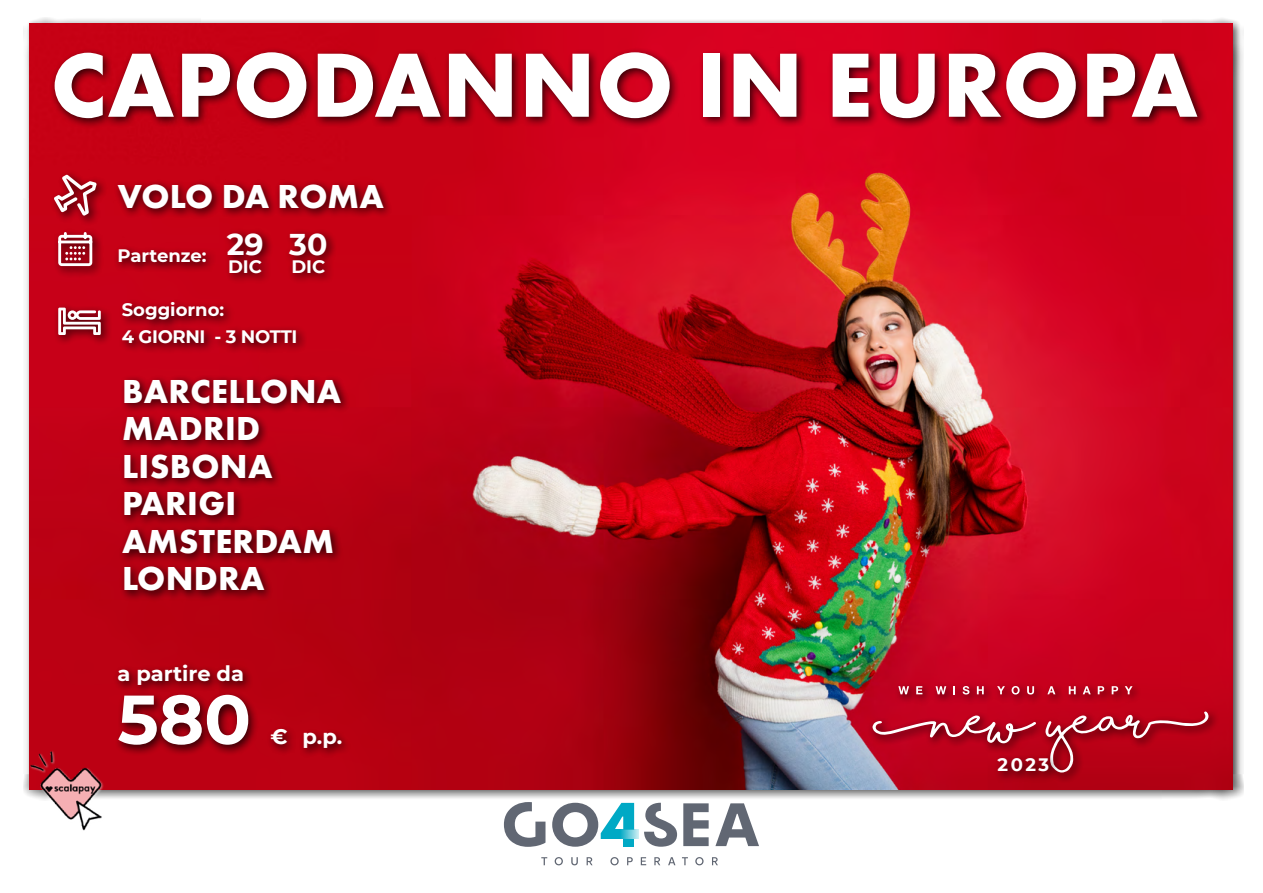
<style>
.page{position:relative;width:1263px;height:893px;background:#fff}
.page>*{position:absolute;margin:0;border:0;box-sizing:border-box;transform-origin:0 0}
.t1{font:700 94.5px "Futura PT";letter-spacing:.01em;color:#fff}
.t2{font:700 69px "Montserrat";color:#fff}
.t3{font:700 34.5px/37.5px "Futura PT";letter-spacing:.01em;color:#fff}
.t4{font:700 30px "Montserrat";color:#fff}
.t5{font:700 21px "Montserrat";color:#fff}
.t6{font:700 18px "Montserrat";color:#fff}
.t7{font:700 18px "Montserrat";letter-spacing:-.02em;color:#fff}
</style>
<div class="page">
<div style="left:23px;top:17px;width:1221px;height:783px;background:#000;opacity:.75"></div>
<img style="left:29px;top:23px;width:1203px;height:766px">
<svg style="left:715px;top:803px;width:44px;height:43px"></svg>
<svg style="left:644px;top:803px;width:33px;height:44px"></svg>
<svg style="left:683px;top:803px;width:26px;height:43px"></svg>
<svg style="left:504px;top:802px;width:41px;height:45px"></svg>
<svg style="left:552px;top:803px;width:82px;height:44px"></svg>
<svg style="left:615px;top:830px;width:24px;height:9px"></svg>
<svg style="left:541px;top:857px;width:6px;height:8px"></svg>
<svg style="left:555px;top:857px;width:8px;height:8px"></svg>
<svg style="left:571px;top:857px;width:7px;height:8px"></svg>
<svg style="left:587px;top:857px;width:5px;height:8px"></svg>
<svg style="left:610px;top:857px;width:9px;height:8px"></svg>
<svg style="left:627px;top:857px;width:6px;height:8px"></svg>
<svg style="left:641px;top:857px;width:5px;height:8px"></svg>
<svg style="left:654px;top:857px;width:6px;height:8px"></svg>
<svg style="left:668px;top:857px;width:7px;height:8px"></svg>
<svg style="left:682px;top:857px;width:6px;height:8px"></svg>
<svg style="left:695px;top:857px;width:8px;height:8px"></svg>
<svg style="left:712px;top:857px;width:6px;height:8px"></svg>
<div style="left:867px;top:681px;width:352px;height:103px;background:#000;opacity:.75"></div>
<svg style="left:898px;top:686px;width:11px;height:8px"></svg>
<svg style="left:916px;top:686px;width:6px;height:8px"></svg>
<svg style="left:935px;top:686px;width:11px;height:8px"></svg>
<svg style="left:953px;top:686px;width:2px;height:8px"></svg>
<svg style="left:962px;top:686px;width:7px;height:8px"></svg>
<svg style="left:977px;top:686px;width:7px;height:8px"></svg>
<svg style="left:997px;top:686px;width:8px;height:8px"></svg>
<svg style="left:1011px;top:686px;width:8px;height:8px"></svg>
<svg style="left:1027px;top:686px;width:7px;height:8px"></svg>
<svg style="left:1047px;top:686px;width:8px;height:8px"></svg>
<svg style="left:1069px;top:686px;width:7px;height:8px"></svg>
<svg style="left:1083px;top:686px;width:8px;height:8px"></svg>
<svg style="left:1098px;top:686px;width:6px;height:8px"></svg>
<svg style="left:1112px;top:686px;width:6px;height:8px"></svg>
<svg style="left:1125px;top:686px;width:7px;height:8px"></svg>
<svg style="left:872px;top:711px;width:336px;height:61px;background:#b9182d"></svg>
<div style="left:49px;top:47px;width:1159px;height:83px;background:#000;opacity:.75"></div>
<div style="left:113px;top:179px;width:281px;height:94px;background:#000;opacity:.75"></div>
<div style="left:117px;top:325px;width:190px;height:29px;background:#000;opacity:.75"></div>
<div style="left:49px;top:170px;width:59px;height:57px;background:#000;opacity:.75"></div>
<svg style="left:54px;top:175px;width:43px;height:41px"></svg>
<div style="left:53px;top:227px;width:51px;height:50px;background:#000;opacity:.75"></div>
<svg style="left:58px;top:232px;width:34px;height:34px"></svg>
<div style="left:53px;top:303px;width:60px;height:43px;background:#000;opacity:.75"></div>
<svg style="left:58px;top:308px;width:43px;height:27px"></svg>
<div style="left:117px;top:298px;width:117px;height:33px;background:#000;opacity:.75"></div>
<div style="left:113px;top:660px;width:240px;height:99px;background:#000;opacity:.75"></div>
<div style="left:222px;top:228px;width:51px;height:56px;background:#000;opacity:.75"></div>
<div style="left:285px;top:228px;width:53px;height:56px;background:#000;opacity:.75"></div>
<img style="left:23px;top:740px;width:102px;height:91px">
<div style="left:118px;top:374px;width:234px;height:229px;background:#000;opacity:.75"></div>
<div style="left:993px;top:753px;width:66px;height:29px;background:#000;opacity:.75"></div>
<h1 class="t1" style="left:51px;top:24px;width:1149px">CAPODANNO IN EUROPA</h1>
<p class="t3" style="left:118px;top:177px;width:268px">VOLO DA ROMA</p>
<p class="t6" style="left:118px;top:242px;width:91px">Partenze:</p>
<p class="t4" style="left:227px;top:222px;width:38px">29</p>
<p class="t6" style="left:228px;top:253px;width:35px">DIC</p>
<p class="t6" style="left:122px;top:297px;width:104px">Soggiorno:</p>
<p class="t4" style="left:289px;top:222px;width:40px">30</p>
<p class="t6" style="left:291px;top:253px;width:35px">DIC</p>
<p class="t7" style="left:122px;top:324px;width:177px">4 GIORNI - 3 NOTTI</p>
<p class="t3" style="left:122px;top:372px;width:221px">BARCELLONA<br>MADRID<br>LISBONA<br>PARIGI<br>AMSTERDAM<br>LONDRA</p>
<p class="t5" style="left:118px;top:658px;width:128px">a partire da</p>
<h2 class="t2" style="left:118px;top:670px;width:135px">580</h2>
<p class="t5" style="left:271px;top:721px;width:73px">€ p.p.</p>
<p class="t6" style="left:997px;top:752px;width:53px">2023</p>
</div>
